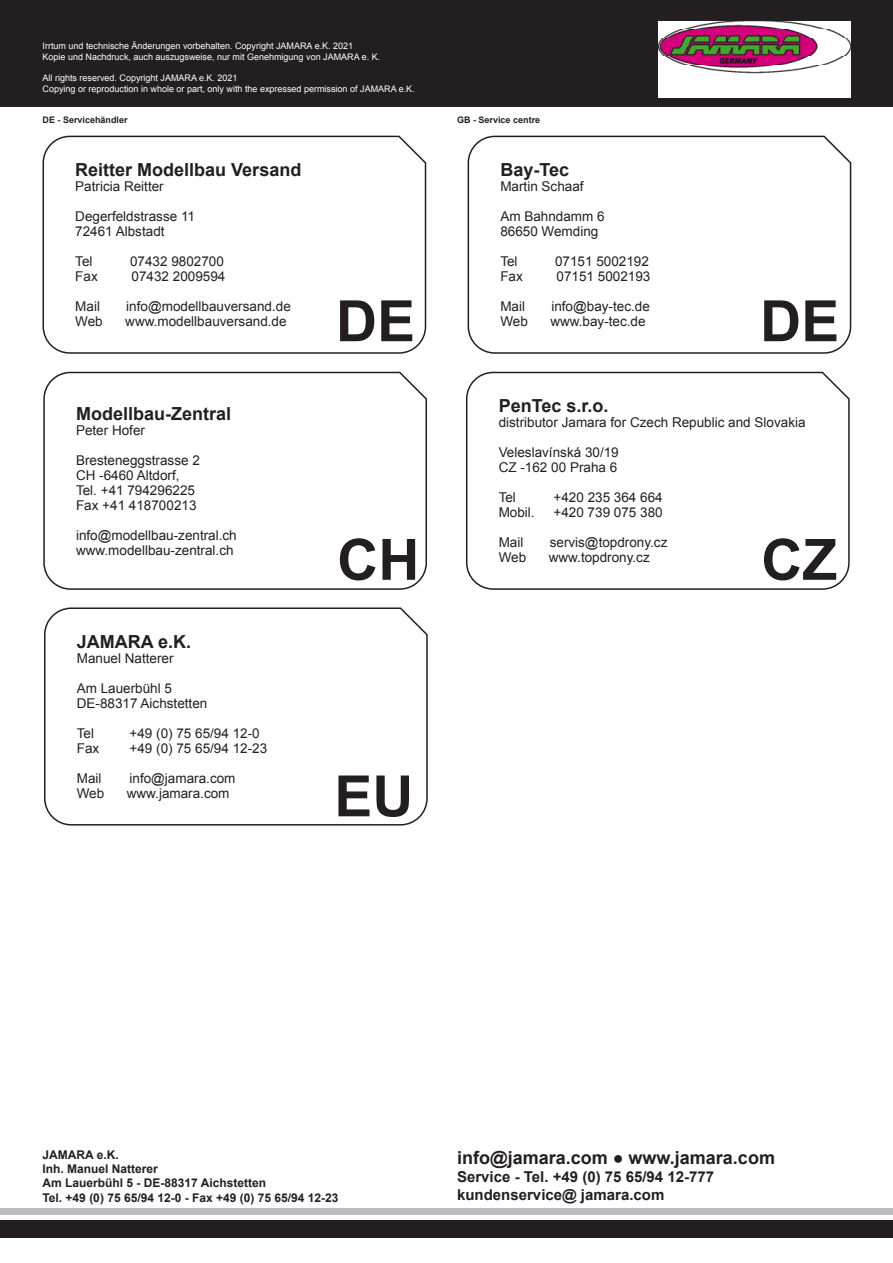
<style>
.page{position:relative;width:893px;height:1263px;background:#fff}
.page>*{position:absolute;margin:0;border:0;box-sizing:border-box;transform-origin:0 0}
.Fliestext{font:700 57px "Arial";color:#231f20}
.Fliestext-2{font:700 18px "Arial";color:#231f20}
.Headline{font:700 18px "Arial";color:#231f20}
.t1{font:700 15px "Arial";color:#231f20}
.Fliestext-3{font:13.5px "Arial";color:#231f20}
.t2{font:700 12px "Arial";color:#231f20}
.t3{font:9px "Arial";color:#fff}
.t4{font:700 9px "Arial";color:#231f20}
.s1{font-weight:900}
</style>
<div class="page">
<div style="left:0;top:1209px;width:893px;height:6px;background:#babbbe"></div>
<div style="left:0;top:1220px;width:893px;height:17px;background:#231f20"></div>
<div style="left:0;top:0;width:893px;height:106px;background:#231f20"></div>
<img style="left:658px;top:21px;width:192px;height:76px">
<svg style="left:42px;top:135px;width:385px;height:219px"></svg>
<svg style="left:43px;top:371px;width:384px;height:219px"></svg>
<svg style="left:466px;top:371px;width:384px;height:219px"></svg>
<svg style="left:467px;top:135px;width:385px;height:219px"></svg>
<svg style="left:44px;top:607px;width:384px;height:219px"></svg>
<p class="t3" style="left:43px;top:40px;width:312px">Irrtum und technische Änderungen vorbehalten. Copyright JAMARA e.K. 2021</p>
<p class="t3" style="left:43px;top:51px;width:339px">Kopie und Nachdruck, auch auszugsweise, nur mit Genehmigung von JAMARA e. K.</p>
<p class="t3" style="left:43px;top:72px;width:197px">All rights reserved. Copyright JAMARA e.K. 2021</p>
<p class="t3" style="left:43px;top:83px;width:374px">Copying or reproduction in whole or part, only with the expressed permission of JAMARA e.K.</p>
<p class="t4" style="left:43px;top:114px;width:87px">DE - Servicehändler</p>
<p class="t4" style="left:457px;top:114px;width:85px">GB - Service centre</p>
<p class="Fliestext-2" style="left:75px;top:158px;width:228px">Reitter Modellbau Versand</p>
<p class="Fliestext-3" style="left:75px;top:178px;width:90px">Patricia Reitter</p>
<p class="Fliestext-3" style="left:75px;top:208px;width:121px">Degerfeldstrasse 11</p>
<p class="Fliestext-3" style="left:75px;top:223px;width:91px">72461 Albstadt</p>
<p class="Fliestext-3" style="left:75px;top:253px;width:19px">Tel</p>
<p class="Fliestext-3" style="left:130px;top:253px;width:95px">07432 9802700</p>
<p class="Fliestext-3" style="left:75px;top:268px;width:24px">Fax</p>
<p class="Fliestext-3" style="left:132px;top:268px;width:95px">07432 2009594</p>
<p class="Fliestext-3" style="left:75px;top:298px;width:26px">Mail</p>
<p class="Fliestext-3" style="left:126px;top:298px;width:166px">info@modellbauversand.de</p>
<p class="Fliestext-3" style="left:75px;top:313px;width:29px">Web</p>
<p class="Fliestext-3" style="left:125px;top:313px;width:163px">www.modellbauversand.de</p>
<p class="Headline" style="left:500px;top:158px;width:70px">Bay-Tec</p>
<p class="Fliestext-3" style="left:500px;top:178px;width:85px">Martin Schaaf</p>
<p class="Fliestext-3" style="left:500px;top:208px;width:106px">Am Bahndamm 6</p>
<p class="Fliestext-3" style="left:500px;top:223px;width:100px">86650 Wemding</p>
<p class="Fliestext-3" style="left:500px;top:253px;width:19px">Tel</p>
<p class="Fliestext-3" style="left:555px;top:253px;width:95px">07151 5002192</p>
<p class="Fliestext-3" style="left:500px;top:268px;width:24px">Fax</p>
<p class="Fliestext-3" style="left:557px;top:268px;width:95px">07151 5002193</p>
<p class="Fliestext-3" style="left:500px;top:298px;width:26px">Mail</p>
<p class="Fliestext-3" style="left:551px;top:298px;width:100px">info@bay-tec.de</p>
<p class="Fliestext" style="left:336px;top:283px;width:81px">DE</p>
<p class="Fliestext-3" style="left:500px;top:313px;width:29px">Web</p>
<p class="Fliestext-3" style="left:550px;top:313px;width:97px">www.bay-tec.de</p>
<p class="Fliestext" style="left:760px;top:283px;width:81px">DE</p>
<p class="Headline" style="left:76px;top:401px;width:157px">Modellbau-Zentral</p>
<p class="Fliestext-3" style="left:76px;top:421px;width:71px">Peter Hofer</p>
<p class="Fliestext-3" style="left:76px;top:451px;width:125px">Bresteneggstrasse 2</p>
<p class="Fliestext-3" style="left:76px;top:466px;width:105px">CH -6460 Altdorf,</p>
<p class="Fliestext-3" style="left:76px;top:481px;width:120px">Tel. +41 794296225</p>
<p class="Fliestext-3" style="left:76px;top:496px;width:122px">Fax +41 418700213</p>
<p class="Fliestext-3" style="left:76px;top:526px;width:162px">info@modellbau-zentral.ch</p>
<p class="Fliestext-3" style="left:76px;top:541px;width:159px">www.modellbau-zentral.ch</p>
<p class="Headline" style="left:77px;top:630px;width:116px">JAMARA e.K.</p>
<p class="Fliestext-3" style="left:77px;top:649px;width:98px">Manuel Natterer</p>
<p class="Fliestext-3" style="left:77px;top:679px;width:97px">Am Lauerbühl 5</p>
<p class="Fliestext-3" style="left:77px;top:694px;width:132px">DE-88317 Aichstetten</p>
<p class="Fliestext-3" style="left:77px;top:724px;width:19px">Tel</p>
<p class="Fliestext-3" style="left:130px;top:724px;width:132px">+49 (0) 75 65/94 12-0</p>
<p class="Fliestext-3" style="left:77px;top:739px;width:24px">Fax</p>
<p class="Fliestext-3" style="left:130px;top:739px;width:139px">+49 (0) 75 65/94 12-23</p>
<p class="Fliestext-3" style="left:77px;top:769px;width:26px">Mail</p>
<p class="Fliestext-3" style="left:130px;top:769px;width:107px">info@jamara.com</p>
<p class="Fliestext-3" style="left:77px;top:784px;width:29px">Web</p>
<p class="Fliestext-3" style="left:127px;top:784px;width:104px">www.jamara.com</p>
<p class="Headline" style="left:499px;top:394px;width:111px">PenTec s.r.o.</p>
<p class="Fliestext-3" style="left:499px;top:414px;width:308px">distributor Jamara for Czech Republic and Slovakia</p>
<p class="Fliestext-3" style="left:499px;top:444px;width:122px">Veleslavínská 30/19</p>
<p class="Fliestext-3" style="left:499px;top:459px;width:120px">CZ -162 00 Praha 6</p>
<p class="Fliestext-3" style="left:499px;top:489px;width:19px">Tel</p>
<p class="Fliestext-3" style="left:553px;top:489px;width:111px">+420 235 364 664</p>
<p class="Fliestext-3" style="left:499px;top:504px;width:38px">Mobil.</p>
<p class="Fliestext-3" style="left:553px;top:504px;width:111px">+420 739 075 380</p>
<p class="Fliestext-3" style="left:499px;top:534px;width:26px">Mail</p>
<p class="Fliestext-3" style="left:550px;top:534px;width:119px">servis@topdrony.cz</p>
<p class="Fliestext-3" style="left:499px;top:549px;width:29px">Web</p>
<p class="Fliestext-3" style="left:549px;top:549px;width:103px">www.topdrony.cz</p>
<p class="Fliestext" style="left:337px;top:522px;width:84px">CH</p>
<p class="Fliestext" style="left:761px;top:522px;width:77px">CZ</p>
<p class="Fliestext" style="left:334px;top:758px;width:81px">EU</p>
<p class="t2" style="left:43px;top:1146px;width:78px">JAMARA e.K.</p>
<p class="t2" style="left:43px;top:1161px;width:117px">Inh. Manuel Natterer</p>
<p class="t2" style="left:43px;top:1175px;width:225px">Am Lauerbühl 5 - DE-88317 Aichstetten</p>
<p class="t2" style="left:43px;top:1189px;width:297px">Tel. +49 (0) 75 65/94 12-0 - Fax +49 (0) 75 65/94 12-23</p>
<p class="Fliestext-2" style="left:457px;top:1146px;width:319px">info@jamara.com <span class="s1">●</span> www.jamara.com</p>
<p class="t1" style="left:457px;top:1167px;width:258px">Service - Tel. +49 (0) 75 65/94 12-777</p>
<p class="t1" style="left:457px;top:1185px;width:209px">kundenservice@ jamara.com</p>
</div>
